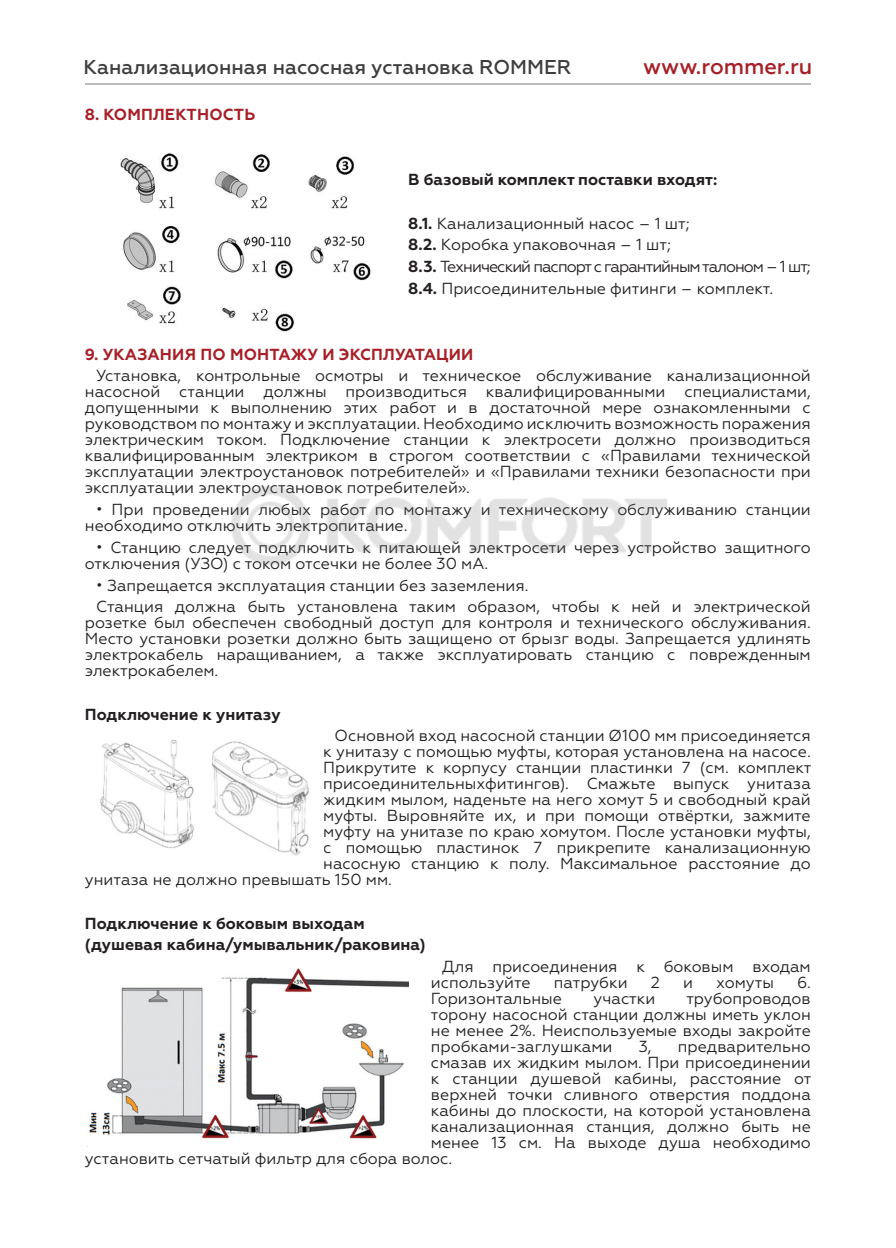
<style>
.page{position:relative;width:896px;height:1248px;background:#fff}
.page>*{position:absolute;margin:0;border:0;box-sizing:border-box;transform-origin:0 0}
.t1{font:500 22px "Geometria";color:#a71f27}
.t2{font:500 20px "Geometria";color:#3e3e3f}
.t3{font:16px/16px "Geometria";color:#231f20}
.t4{font:700 16px/21.6px "Geometria";color:#231f20}
.t5{font:700 16px "Geometria";letter-spacing:.01em;color:#a71f27}
.s1{font-weight:700}
</style>
<div class="page">
<hr style="left:85px;top:84px;width:726px;height:1px;background:#bcbdc0">
<img style="left:120px;top:153px;width:251px;height:179px">
<img style="left:89px;top:968px;width:319px;height:171px">
<img style="left:100px;top:739px;width:94px;height:109px">
<img style="left:213px;top:741px;width:96px;height:115px">
<img style="left:231px;top:486px;width:436px;height:79px">
<p class="t2" style="left:84px;top:55px;width:489px">Канализационная насосная установка ROMMER</p>
<h1 class="t1" style="left:643px;top:53px;width:171px">www.rommer.ru</h1>
<p class="t5" style="left:85px;top:105px;width:172px">8. КОМПЛЕКТНОСТЬ</p>
<p class="t4" style="left:408px;top:169px;width:310px">В базовый комплект поставки входят:</p>
<p class="t3" style="left:408px;top:212px;width:404px;line-height:21.6px"><span class="s1">8.1.</span> Канализационный насос – 1 шт;<br><span class="s1">8.2.</span> Коробка упаковочная – 1 шт;<br><span class="s1">8.3.</span> Технический паспорт с гарантийным талоном – 1 шт; <span class="s1">8.4.</span> Присоединительные фитинги – комплект.</p>
<p class="t5" style="left:85px;top:344px;width:390px">9. УКАЗАНИЯ ПО МОНТАЖУ И ЭКСПЛУАТАЦИИ</p>
<p class="t3" style="left:85px;top:368px;width:727px;text-align:justify;text-indent:11px">Установка, контрольные осмотры и техническое обслуживание канализационной насосной станции должны производиться квалифицированными специалистами, допущенными к выполнению этих работ и в достаточной мере ознакомленными с руководством по монтажу и эксплуатации. Необходимо исключить возможность поражения электрическим током. Подключение станции к электросети должно производиться квалифицированным электриком в строгом соответствии с «Правилами технической эксплуатации электроустановок потребителей» и «Правилами техники безопасности при эксплуатации электроустановок потребителей».</p>
<p class="t3" style="left:85px;top:501px;width:727px;text-indent:11px">• При проведении любых работ по монтажу и техническому обслуживанию станции необходимо отключить электропитание.</p>
<p class="t3" style="left:85px;top:539px;width:727px;text-indent:11px">• Станцию следует подключить к питающей электросети через устройство защитного отключения (УЗО) с током отсечки не более 30 мА.</p>
<p class="t3" style="left:96px;top:574px;width:716px;line-height:21.6px">• Запрещается эксплуатация станции без заземления.<br>Станция должна быть установлена таким образом, чтобы к ней и электрической</p>
<p class="t3" style="left:85px;top:614px;width:727px;text-align:justify">розетке был обеспечен свободный доступ для контроля и технического обслуживания.<br>Место установки розетки должно быть защищено от брызг воды. Запрещается удлинять электрокабель наращиванием, а также эксплуатировать станцию с поврежденным электрокабелем.</p>
<p class="t4" style="left:85px;top:703px;width:197px">Подключение к унитазу</p>
<p class="t3" style="left:334px;top:727px;width:478px">Основной вход насосной станции Ø100 мм присоединяется</p>
<p class="t3" style="left:323px;top:743px;width:489px">к унитазу с помощью муфты, которая установлена на насосе.</p>
<p class="t3" style="left:323px;top:759px;width:490px">Прикрутите к корпусу станции пластинки 7 (см. комплект</p>
<p class="t3" style="left:323px;top:775px;width:489px">присоединительныхфитингов). Смажьте выпуск унитаза</p>
<p class="t3" style="left:323px;top:791px;width:489px">жидким мылом, наденьте на него хомут 5 и свободный край</p>
<p class="t3" style="left:323px;top:807px;width:489px">муфты. Выровняйте их, и при помощи отвёртки, зажмите</p>
<p class="t3" style="left:323px;top:823px;width:489px">муфту на унитазе по краю хомутом. После установки муфты,</p>
<p class="t3" style="left:323px;top:839px;width:489px">с помощью пластинок 7 прикрепите канализационную</p>
<p class="t3" style="left:323px;top:855px;width:489px">насосную станцию к полу. Максимальное расстояние до</p>
<p class="t3" style="left:85px;top:871px;width:308px">унитаза не должно превышать 150 мм.</p>
<p class="t4" style="left:85px;top:912px;width:342px">Подключение к боковым выходам (душевая кабина/умывальник/раковина)</p>
<p class="t3" style="left:431px;top:958px;width:381px;text-indent:11px">Для присоединения к боковым входам используйте</p>
<p class="t3" style="left:554px;top:974px;width:75px">патрубки</p>
<p class="t3" style="left:651px;top:974px;width:11px">2</p>
<p class="t3" style="left:683px;top:974px;width:11px">и</p>
<p class="t3" style="left:716px;top:974px;width:59px">хомуты</p>
<p class="t3" style="left:797px;top:974px;width:15px">6.</p>
<p class="t3" style="left:431px;top:990px;width:133px">Горизонтальные</p>
<p class="t3" style="left:593px;top:990px;width:63px">участки</p>
<p class="t3" style="left:431px;top:990px;width:381px;text-align:justify;text-indent:255px">трубопроводов торону насосной станции должны иметь уклон не менее 2%. Неиспользуемые входы закройте пробками-заглушками</p>
<p class="t3" style="left:639px;top:1038px;width:14px">3,</p>
<p class="t3" style="left:678px;top:1038px;width:134px">предварительно</p>
<p class="t3" style="left:431px;top:1054px;width:381px">смазав их жидким мылом. При присоединении</p>
<p class="t3" style="left:431px;top:1070px;width:382px">к станции душевой кабины, расстояние от</p>
<p class="t3" style="left:431px;top:1086px;width:381px">верхней точки сливного отверстия поддона</p>
<p class="t3" style="left:431px;top:1102px;width:381px">кабины до плоскости, на которой установлена</p>
<p class="t3" style="left:431px;top:1118px;width:381px">канализационная станция, должно быть не</p>
<p class="t3" style="left:431px;top:1134px;width:381px">менее 13 см. На выходе душа необходимо</p>
<p class="t3" style="left:85px;top:1150px;width:369px">установить сетчатый фильтр для сбора волос.</p>
</div>
